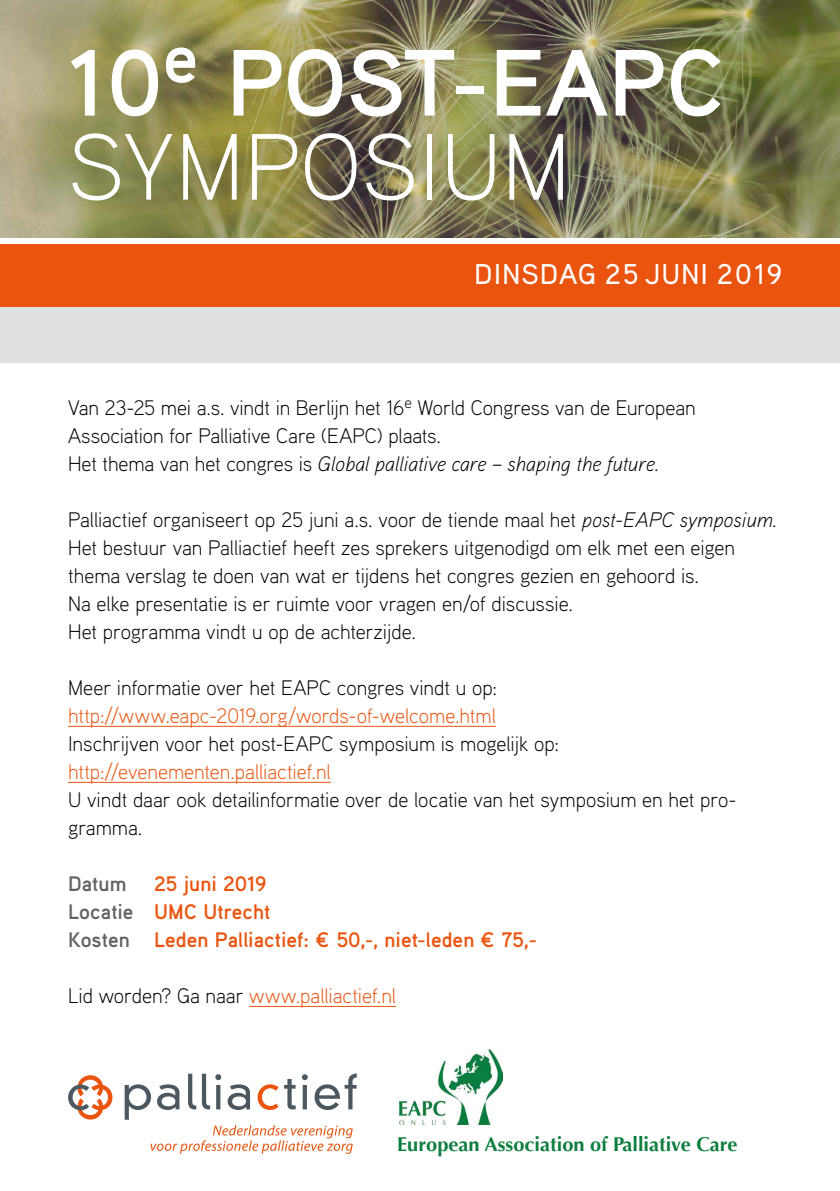
<style>
.page{position:relative;width:840px;height:1191px;background:#fff}
.page>*{position:absolute;margin:0;border:0;box-sizing:border-box;transform-origin:0 0}
.t1{font:700 94px/84px "Aaux Pro";color:#fff}
.t2{font:38px "Aaux Pro Regular SC";letter-spacing:.005em;color:#fff}
.t3{font:300 21px/28px "Aaux Pro";letter-spacing:-.005em;color:#000}
.t4{font:300 21px "Aaux Pro";color:#ea540f}
.t5{font:700 21px/28px "Aaux Pro";color:#ea540f}
.t6{font:700 21px "Aaux Pro";color:#626261}
.t7{font:700 20px "Optima";color:#0e7e40}
.s1{font-weight:300}
.s2{font-style:italic}
.s3{color:#626261}
.s4{color:#000}
</style>
<div class="page">
<svg style="left:125px;top:1084px;width:26px;height:35px"></svg>
<svg style="left:157px;top:1084px;width:22px;height:26px"></svg>
<svg style="left:188px;top:1073px;width:8px;height:36px"></svg>
<svg style="left:202px;top:1073px;width:19px;height:36px"></svg>
<svg style="left:216px;top:1085px;width:4px;height:24px"></svg>
<svg style="left:227px;top:1084px;width:23px;height:26px"></svg>
<svg style="left:257px;top:1084px;width:21px;height:26px"></svg>
<svg style="left:284px;top:1079px;width:11px;height:30px"></svg>
<svg style="left:302px;top:1074px;width:5px;height:6px"></svg>
<div style="left:302px;top:1085px;width:5px;height:24px;background:#4c5860"></div>
<svg style="left:314px;top:1073px;width:42px;height:37px"></svg>
<svg style="left:150px;top:1125px;width:202px;height:28px"></svg>
<svg style="left:68px;top:1075px;width:44px;height:44px"></svg>
<img style="left:399px;top:1049px;width:103px;height:75px">
<div style="left:0;top:306px;width:839px;height:57px;background:#dfe0e2"></div>
<hr style="left:68px;top:726px;width:427px;height:1px;background:#ea540f">
<hr style="left:68px;top:782px;width:262px;height:1px;background:#ea540f">
<hr style="left:249px;top:1006px;width:147px;height:1px;background:#ea540f">
<img style="left:0;top:0;width:839px;height:238px">
<div style="left:0;top:244px;width:839px;height:62px;background:#ea540f"></div>
<h1 class="t1" style="left:68px;top:38px;width:657px">10<sup>e</sup> POST-EAPC<br><span class="s1">SYMPOSIUM</span></h1>
<h2 class="t2" style="left:473px;top:247px;width:310px">dinsdag 25 juni 2019</h2>
<p class="t3" style="left:68px;top:393px;width:628px">Van 23-25 mei a.s. vindt in Berlijn het 16<sup>e</sup> World Congress van de European<br>Association for Palliative Care (EAPC) plaats.<br>Het thema van het congres is <span class="s2">Global palliative care – shaping the future.</span></p>
<p class="t3" style="left:68px;top:505px;width:709px">Palliactief organiseert op 25 juni a.s. voor de tiende maal het <span class="s2">post-EAPC symposium</span>.<br>Het bestuur van Palliactief heeft zes sprekers uitgenodigd om elk met een eigen thema verslag te doen van wat er tijdens het congres gezien en gehoord is.<br>Na elke presentatie is er ruimte voor vragen en/of discussie.<br>Het programma vindt u op de achterzijde.</p>
<p class="t3" style="left:68px;top:673px;width:430px">Meer informatie over het EAPC congres vindt u op:</p>
<p class="t4" style="left:68px;top:703px;width:429px">http://www.eapc-2019.org/words-of-welcome.html</p>
<p class="t3" style="left:68px;top:729px;width:492px">Inschrijven voor het post-EAPC symposium is mogelijk op:</p>
<p class="t4" style="left:68px;top:759px;width:264px">http://evenementen.palliactief.nl</p>
<p class="t3" style="left:68px;top:785px;width:669px">U vindt daar ook detailinformatie over de locatie van het symposium en het pro&shy;gramma.</p>
<p class="t6" style="left:68px;top:870px;width:60px">Datum</p>
<p class="t5" style="left:68px;top:869px;width:470px;text-indent:86px">25 juni 2019<br><span class="s3">Locatie</span> UMC Utrecht<br><span class="s3">Kosten</span> Leden Palliactief: ¤ 50,-, niet-leden ¤ 75,-</p>
<p class="t4" style="left:68px;top:983px;width:329px"><span class="s4">Lid worden? Ga naar</span> www.palliactief.nl</p>
<p class="t7" style="left:397px;top:1132px;width:341px">European Association of Palliative Care</p>
</div>
